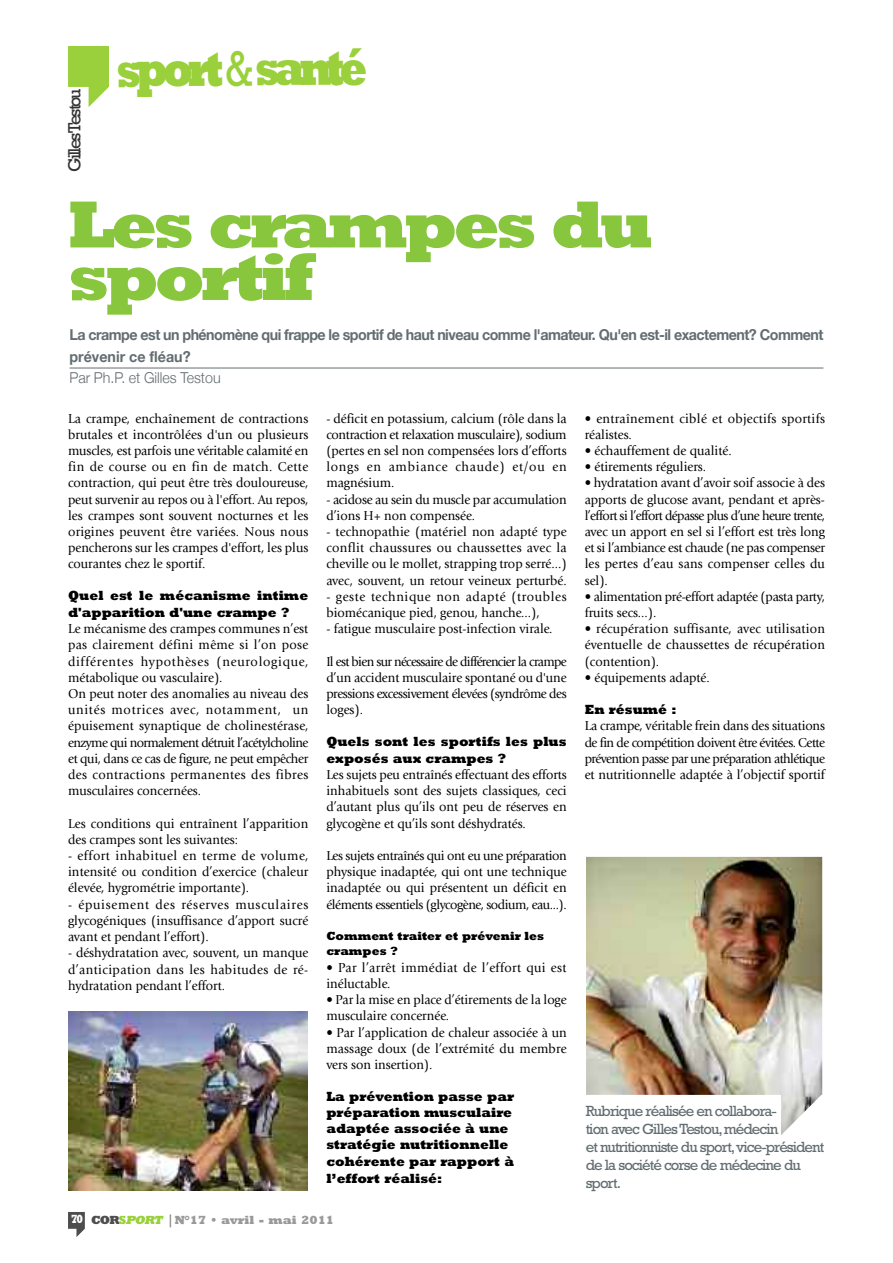
<style>
.page{position:relative;width:893px;height:1263px;background:#fff}
.page>*{position:absolute;margin:0;border:0;box-sizing:border-box;transform-origin:0 0}
.t1{font:800 67.5px/52.5px "Rockwell";letter-spacing:-.07em;color:#88c63e}
.t2{font:800 50.85px "Rockwell";color:#99d03b;scale:.8 1}
.t3{font:18px "Rockwell";letter-spacing:-.11em;color:#333}
.t4{font:15px/18px "Rockwell";letter-spacing:-.065em;color:#636d71}
.t5{font:700 15px/21.5px "Helvetica Neue";letter-spacing:-.035em;color:#636d71;scale:.95 1}
.t6{font:300 15px "Helvetica Neue";color:#636d71;scale:.95 1}
.t7{font:13.5px/16.2px "Giovanni";color:#000;text-align:justify;scale:.95 1}
.t8{font:800 13.5px/16.2px "Rockwell";color:#000;scale:.95 1}
.t9{font:13.5px/16.2px "Giovanni";letter-spacing:-.02em;color:#000;scale:.95 1}
.t10{font:13.5px/16.2px "Giovanni";letter-spacing:.045em;color:#000;scale:.95 1}
.t11{font:13.5px/16.2px "Giovanni";letter-spacing:.03em;color:#000;scale:.95 1}
.t12{font:13.5px/16.2px "Giovanni";letter-spacing:.025em;color:#000;scale:.95 1}
.t13{font:800 12px/15.9px "Rockwell";color:#000;scale:.95 1}
.t14{font:800 12px "Rockwell";color:#999}
.s1{font-weight:400}
.s2{color:#fff}
.s3{color:#4d4d4d}
.s4{color:#99d03b}
.s5{font-style:italic;color:#99d03b}
</style>
<div class="page">
<svg style="left:68px;top:1212px;width:17px;height:25px"></svg>
<div style="left:71px;top:1214px;width:11px;height:11px;background:#4d4d4d"></div>
<svg style="left:170px;top:1214px;width:1px;height:13px"></svg>
<hr style="left:70px;top:368px;width:753px;height:1px;background:#636d71">
<svg style="left:68px;top:46px;width:41px;height:61px"></svg>
<img style="left:586px;top:857px;width:236px;height:278px">
<img style="left:68px;top:1011px;width:239px;height:180px">
<h2 class="t2" style="left:116px;top:53px;width:316px;rotate:-1deg">sport <span class="s1">&amp;</span> santé</h2>
<h3 class="t3" style="left:68px;top:172px;width:85px;rotate:-90deg">GillesTestou</h3>
<h1 class="t1" style="left:68px;top:205px;width:587px">Les crampes du sportif</h1>
<p class="t5" style="left:70px;top:324px;width:795px">La crampe est un phénomène qui frappe le sportif de haut niveau comme l'amateur. Qu'en est-il exactement? Comment prévenir ce fléau?</p>
<p class="t6" style="left:70px;top:368px;width:161px">Par Ph.P. et Gilles Testou</p>
<p class="t7" style="left:68px;top:411px;width:254px">La crampe, enchaînement de contractions brutales et incontrôlées d'un ou plusieurs muscles, est parfois une véritable calamité en fin de course ou en fin de match. Cette contraction, qui peut être très douloureuse, peut survenir au repos ou à l'effort. Au repos, les crampes sont souvent nocturnes et les origines peuvent être variées. Nous nous pencherons sur les crampes d'effort, les plus courantes chez le sportif.</p>
<p class="t8" style="left:68px;top:589px;width:254px;line-height:16.8px">Quel est le mécanisme intime d'apparition d'une crampe ?</p>
<p class="t7" style="left:68px;top:622px;width:254px;text-align:left">Le mécanisme des crampes communes n’est pas clairement défini même si l’on pose différentes hypothèses (neurologique, métabolique ou vasculaire).<br>On peut noter des anomalies au niveau des unités motrices avec, notamment, un épuisement synaptique de cholinestérase, enzyme qui normalement détruit l’acétylcholine et qui, dans ce cas de figure, ne peut empêcher des contractions permanentes des fibres musculaires concernées.</p>
<p class="t7" style="left:68px;top:816px;width:254px">Les conditions qui entraînent l’apparition des crampes sont les suivantes:</p>
<p class="t7" style="left:68px;top:849px;width:254px">- effort inhabituel en terme de volume, intensité ou condition d’exercice (chaleur élevée, hygrométrie importante).</p>
<p class="t7" style="left:68px;top:897px;width:254px">- épuisement des réserves musculaires glycogéniques (insuffisance d’apport sucré avant et pendant l’effort).</p>
<p class="t7" style="left:68px;top:946px;width:254px">- déshydratation avec, souvent, un manque d’anticipation dans les habitudes de ré&shy;hydratation pendant l’effort.</p>
<p class="t7" style="left:326px;top:411px;width:254px">- déficit en potassium, calcium (rôle dans la contraction et relaxation musculaire), sodium (pertes en sel non compensées lors d’efforts longs en ambiance chaude) et/ou en magnésium.</p>
<p class="t9" style="left:326px;top:492px;width:254px">- acidose au sein du muscle par accumulation d’ions H+ non compensée.</p>
<p class="t7" style="left:326px;top:525px;width:254px">- technopathie (matériel non adapté type conflit chaussures ou chaussettes avec la cheville ou le mollet, strapping trop serré...) avec, souvent, un retour veineux perturbé.</p>
<p class="t10" style="left:326px;top:589px;width:254px">- geste technique non adapté (troubles biomécanique pied, genou, hanche...),</p>
<p class="t7" style="left:326px;top:622px;width:240px">- fatigue musculaire post-infection virale.</p>
<p class="t7" style="left:326px;top:654px;width:254px">Il est bien sur nécessaire de différencier la crampe d’un accident musculaire spontané ou d'une pressions excessivement élevées (syndrôme des loges).</p>
<p class="t8" style="left:326px;top:734px;width:254px;line-height:16.8px">Quels sont les sportifs les plus exposés aux crampes ?</p>
<p class="t7" style="left:326px;top:768px;width:254px">Les sujets peu entraînés effectuant des efforts inhabituels sont des sujets classiques, ceci d’autant plus qu’ils ont peu de réserves en glycogène et qu’ils sont déshydratés.</p>
<p class="t7" style="left:326px;top:849px;width:254px">Les sujets entraînés qui ont eu une préparation physique inadaptée, qui ont une technique inadaptée ou qui présentent un déficit en éléments essentiels (glycogène, sodium, eau...).</p>
<p class="t13" style="left:326px;top:929px;width:231px">Comment traiter et prévenir les crampes ?</p>
<p class="t11" style="left:326px;top:960px;width:254px">• Par l’arrêt immédiat de l’effort qui est inéluctable.</p>
<p class="t7" style="left:326px;top:993px;width:254px">• Par la mise en place d’étirements de la loge musculaire concernée.</p>
<p class="t7" style="left:326px;top:1025px;width:254px">• Par l’application de chaleur associée à un massage doux (de l’extrémité du membre vers son insertion).</p>
<p class="t8" style="left:326px;top:1089px;width:199px">La prévention passe par préparation musculaire adaptée associée à une stratégie nutritionnelle cohérente par rapport à</p>
<p class="t8" style="left:326px;top:1172px;width:124px">l’effort réalisé:</p>
<p class="t14" style="left:71px;top:1216px;width:265px"><span class="s2">70</span> <span class="s3">COR</span><span class="s4">S</span><span class="s5">PORT</span> N°17 • avril - mai 2011</p>
<p class="t12" style="left:585px;top:411px;width:254px">• entraînement ciblé et objectifs sportifs réalistes.</p>
<p class="t7" style="left:585px;top:444px;width:156px">• échauffement de qualité.</p>
<p class="t7" style="left:585px;top:460px;width:129px">• étirements réguliers.</p>
<p class="t7" style="left:585px;top:476px;width:254px">• hydratation avant d’avoir soif associe à des apports de glucose avant, pendant et après&shy;l’effort si l’effort dépasse plus d’une heure trente, avec un apport en sel si l’effort est très long et si l’ambiance est chaude (ne pas compenser les pertes d’eau sans compenser celles du sel).</p>
<p class="t9" style="left:585px;top:589px;width:254px">• alimentation pré-effort adaptée (pasta party, fruits secs...).</p>
<p class="t7" style="left:585px;top:622px;width:254px">• récupération suffisante, avec utilisation éventuelle de chaussettes de récupération (contention).</p>
<p class="t7" style="left:585px;top:670px;width:133px">• équipements adapté.</p>
<p class="t8" style="left:585px;top:703px;width:98px">En résumé :</p>
<p class="t7" style="left:585px;top:719px;width:254px">La crampe, véritable frein dans des situations de fin de compétition doivent être évitées. Cette prévention passe par une préparation athlétique et nutritionnelle adaptée à l’objectif sportif</p>
<p class="t4" style="left:586px;top:1103px;width:240px">Rubrique réalisée en collabora-<br>tion avec Gilles Testou,médecin<br>et nutritionniste du sport,vice-président de la société corse de médecine du sport.</p>
</div>
